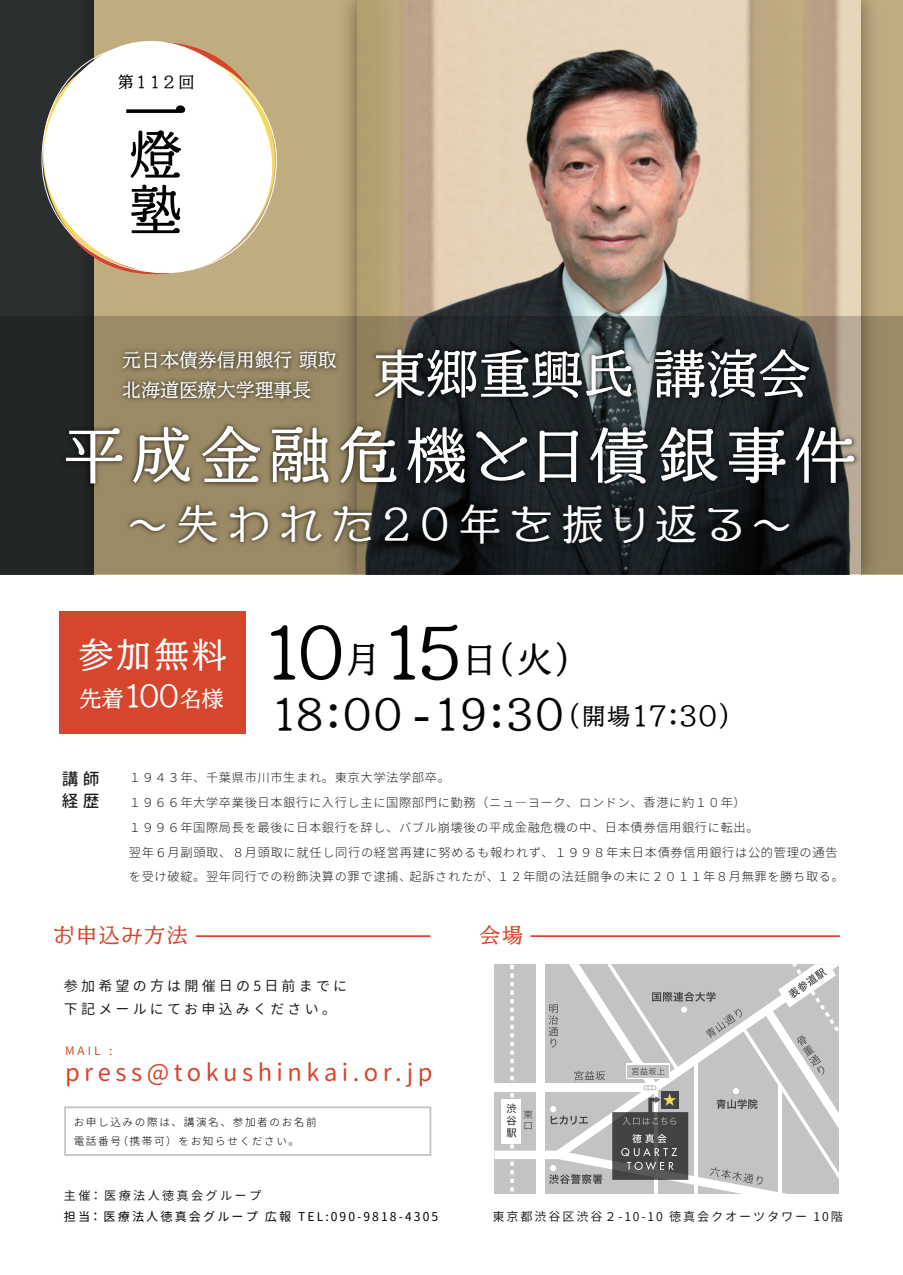
<style>
.page{position:relative;width:903px;height:1275px;background:#fff}
.page>*{position:absolute;margin:0;border:0;box-sizing:border-box;transform-origin:0 0}
.t1{font:61.25px "VDL AD Min Regular";letter-spacing:.12em;color:#fff}
.t2{font:52.5px "VDL AD Min Regular";color:#fff}
.t3{font:42px "VDL AD Min Regular";letter-spacing:.225em;color:#fff}
.t4{font:41.12px "VDL AD Min Regular";letter-spacing:.055em;color:#030303}
.t5{font:35.88px "VDL AD Min Regular";color:#030303}
.t6{font:35px "VDL AD Min Regular";color:#fff}
.t7{font:23.8px "Gen Jyuu Gothic";letter-spacing:.19em;color:#d6452c}
.t8{font:22.22px "VDL AD Min Regular";color:#fff}
.t9{font:21px "VDL AD Min Regular";letter-spacing:.08em;color:#d6452c}
.t10{font:18.9px/29.4px "VDL AD Min Regular";color:#fff}
.t11{font:500 16.8px/22.1px "Gen Jyuu Gothic";color:#231f20}
.t12{font:16.1px "VDL AD Min Regular";letter-spacing:.255em;color:#030303}
.t13{font:14px/22.6px "Gen Jyuu Gothic";letter-spacing:.23em;color:#231f20}
.t14{font:300 12.25px/24.8px "Gen Jyuu Gothic";letter-spacing:.05em;color:#231f20}
.t15{font:12.08px "Gen Jyuu Gothic";letter-spacing:.17em;color:#030303}
.t16{font:12.08px "Gen Jyuu Gothic";letter-spacing:.15em;color:#231f20}
.t17{font:12.08px "Gen Jyuu Gothic";letter-spacing:.19em;color:#231f20}
.t18{font:11.72px "Gen Jyuu Gothic";color:#d6452c}
.t19{font:300 10.67px/19.1px "Gen Jyuu Gothic";letter-spacing:.15em;color:#030303}
.s1{font-size:29.4px}
.s2{font-size:68.08px}
.s3{font-size:26.78px}
.s4{font-size:23.28px}
</style>
<div class="page">
<div style="left:0;top:0;width:357px;height:574px;background:#232627"></div>
<div style="left:94px;top:0;width:809px;height:574px;background:#bfac7f"></div>
<img style="left:331px;top:0;width:556px;height:317px">
<img style="left:357px;top:1px;width:503px;height:316px">
<svg style="left:79px;top:317px;width:824px;height:257px;background:#68614f"></svg>
<div style="left:64px;top:1106px;width:367px;height:50px;border:2px solid #c2c3c5"></div>
<div style="left:60px;top:611px;width:185px;height:123px;background:#d6452c"></div>
<img style="left:61px;top:417px;width:810px;height:139px">
<svg style="left:494px;top:964px;width:345px;height:230px"></svg>
<svg style="left:41px;top:24px;width:236px;height:265px;fill:#fff"></svg>
<svg style="left:126px;top:105px;width:59px;height:8px"></svg>
<svg style="left:130px;top:130px;width:51px;height:48px;background:#949494"></svg>
<svg style="left:131px;top:185px;width:49px;height:48px;background:#8b8b8b"></svg>
<img style="left:114px;top:343px;width:231px;height:66px">
<img style="left:366px;top:340px;width:452px;height:72px">
<hr style="left:530px;top:935px;width:310px;height:2px;background:#d6452c">
<hr style="left:196px;top:935px;width:234px;height:2px;background:#d6452c">
<h3 class="t12" style="left:118px;top:70px;width:78px">第112回</h3>
<h3 class="t10" style="left:122px;top:344px;width:216px">元日本債券信用銀行 頭取北海道医療大学理事長</h3>
<h2 class="t2" style="left:373px;top:336px;width:439px">東郷重興氏 講演会</h2>
<h1 class="t1" style="left:63px;top:411px;width:794px">平成金融危機と日債銀事件</h1>
<h3 class="t3" style="left:127px;top:494px;width:668px">～失われた20年を振り返る～</h3>
<h3 class="t6" style="left:78px;top:629px;width:150px">参加無料</h3>
<h3 class="t8" style="left:79px;top:682px;width:146px">先着<span class="s1">100</span>名様</h3>
<h3 class="t5" style="left:263px;top:634px;width:330px"><span class="s2">10</span>月<span class="s2">15</span>日（火）</h3>
<h3 class="t4" style="left:272px;top:685px;width:475px">18:00 -19:30<span class="s3">（</span><span class="s4">開場</span><span class="s3">17:30）</span></h3>
<h3 class="t11" style="left:62px;top:767px;width:39px">講師経歴</h3>
<p class="t14" style="left:129px;top:765px;width:716px">１９４３年、千葉県市川市生まれ。東京大学法学部卒。<br>１９６６年大学卒業後日本銀行に入行し主に国際部門に勤務（ニュ―ヨーク、ロンドン、香港に約１０年）<br>１９９６年国際局長を最後に日本銀行を辞し、バブル崩壊後の平成金融危機の中、日本債券信用銀行に転出。<br>翌年６月副頭取、８月頭取に就任し同行の経営再建に努めるも報われず、１９９８年末日本債券信用銀行は公的管理の通告を受け破綻。翌年同行での粉飾決算の罪で逮捕、起訴されたが、１２年間の法廷闘争の末に２０１１年８月無罪を勝ち取る。</p>
<h3 class="t9" style="left:54px;top:920px;width:136px">お申込み方法</h3>
<h3 class="t9" style="left:479px;top:920px;width:45px">会場</h3>
<p class="t13" style="left:64px;top:974px;width:285px">参加希望の方は開催日の5日前までに下記メールにてお申込みください。</p>
<p class="t18" style="left:65px;top:1042px;width:49px">MAIL :</p>
<h3 class="t7" style="left:65px;top:1055px;width:369px">press@tokushinkai.or.jp</h3>
<p class="t19" style="left:74px;top:1112px;width:245px">お申し込みの際は、講演名、参加者のお名前電話番号（携帯可）をお知らせください。</p>
<p class="t17" style="left:64px;top:1186px;width:199px">主催：医療法人徳真会グループ</p>
<p class="t15" style="left:64px;top:1208px;width:376px">担当：医療法人徳真会グループ広報 TEL:090-9818-4305</p>
<p class="t16" style="left:492px;top:1208px;width:352px">東京都渋谷区渋谷２-10-10 徳真会クオーツタワー 10階</p>
</div>
